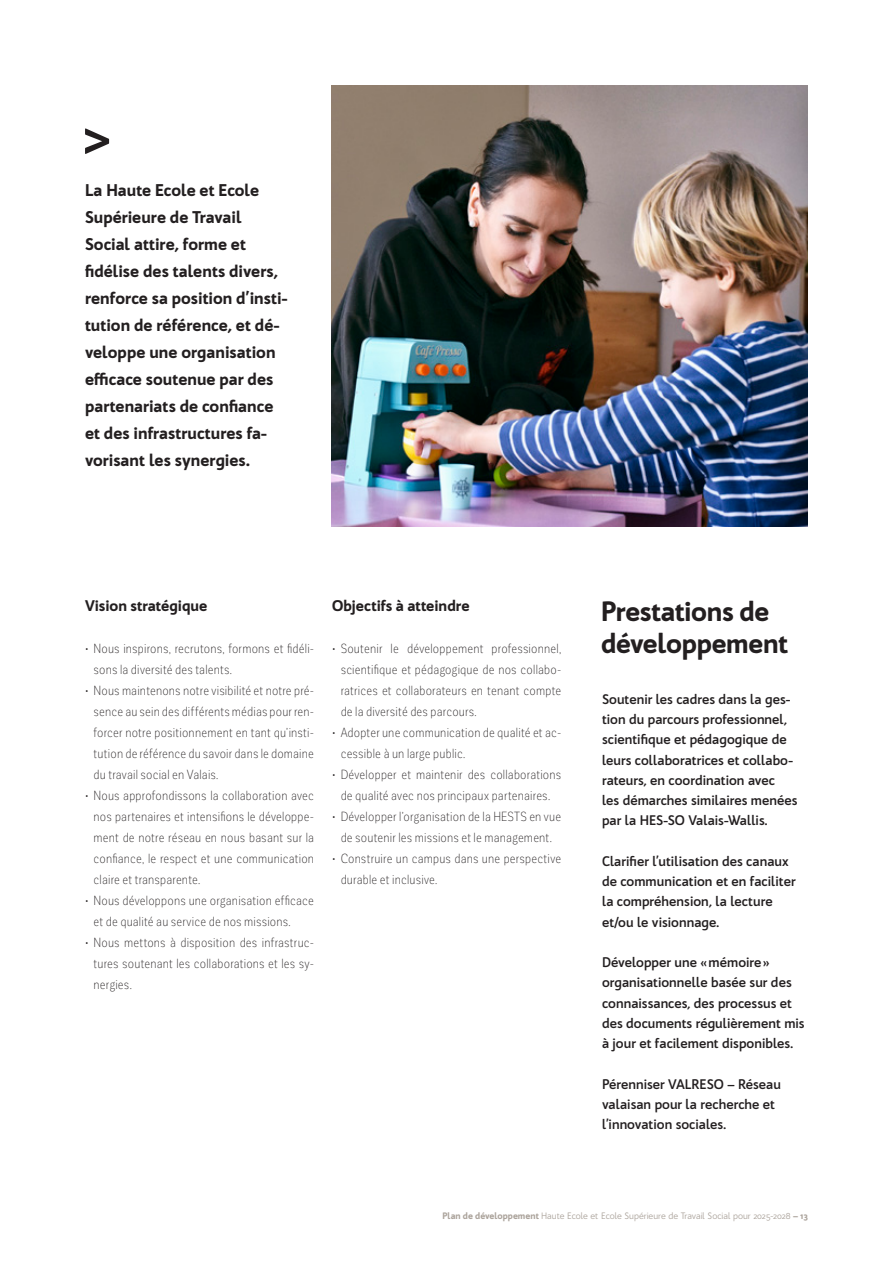
<style>
.page{position:relative;width:893px;height:1263px;background:#fff}
.page>*{position:absolute;margin:0;border:0;box-sizing:border-box;transform-origin:0 0}
.t1{font:900 27px/31.5px "Bw Quinta Pro";letter-spacing:-.015em;color:#231f20}
.t2{font:900 16.5px/27px "Bw Quinta Pro";color:#231f20}
.t3{font:900 15px "Bw Quinta Pro";color:#231f20}
.t4{font:700 13.5px/20.2px "Bw Quinta Pro";color:#231f20}
.t5{font:300 13.05px/21px "Corporative Sans Cnd";letter-spacing:.01em;color:#231f20}
.t6{font:9px "Bw Quinta Pro";color:#aba39b}
.s1{font-weight:900}
</style>
<div class="page">
<img style="left:332px;top:86px;width:476px;height:440px">
<svg style="left:85px;top:128px;width:24px;height:26px"></svg>
<p class="t2" style="left:85px;top:176px;width:204px">La Haute Ecole et Ecole<br>Supérieure de Travail<br>Social attire, forme et fidélise des talents divers, renforce sa position d’insti&shy;tution de référence, et dé&shy;veloppe une organisation efficace soutenue par des partenariats de confiance et des infrastructures fa&shy;vorisant les synergies.</p>
<p class="t3" style="left:85px;top:595px;width:124px">Vision stratégique</p>
<p class="t5" style="left:94px;top:638px;width:222px;text-indent:-9px">• Nous inspirons, recrutons, formons et fidéli&shy;sons la diversité des talents.</p>
<p class="t5" style="left:94px;top:680px;width:222px;text-align:justify;text-indent:-9px">• Nous maintenons notre visibilité et notre pré&shy;sence au sein des différents médias pour ren&shy;forcer notre positionnement en tant qu’insti&shy;tution de référence du savoir dans le domaine du travail social en Valais.</p>
<p class="t5" style="left:94px;top:785px;width:222px;text-align:justify;text-indent:-9px">• Nous approfondissons la collaboration avec nos partenaires et intensifions le développe&shy;ment de notre réseau en nous basant sur la confiance, le respect et une communication claire et transparente.</p>
<p class="t5" style="left:94px;top:890px;width:222px;text-indent:-9px">• Nous développons une organisation efficace et de qualité au service de nos missions.</p>
<p class="t5" style="left:94px;top:932px;width:222px;text-align:justify;text-indent:-9px">• Nous mettons à disposition des infrastruc&shy;tures soutenant les collaborations et les sy&shy;nergies.</p>
<p class="t3" style="left:332px;top:595px;width:139px">Objectifs à atteindre</p>
<p class="t5" style="left:341px;top:638px;width:222px;text-align:justify;text-indent:-9px">• Soutenir le développement professionnel, scientifique et pédagogique de nos collabo&shy;ratrices et collaborateurs en tenant compte de la diversité des parcours.</p>
<p class="t5" style="left:341px;top:722px;width:222px;text-indent:-9px">• Adopter une communication de qualité et ac&shy;cessible à un large public.</p>
<p class="t5" style="left:332px;top:764px;width:231px;text-align:center">• Développer et maintenir des collaborations de qualité avec nos principaux partenaires.</p>
<p class="t5" style="left:332px;top:806px;width:231px;text-align:center">• Développer l’organisation de la HESTS en vue de soutenir les missions et le management.</p>
<p class="t5" style="left:341px;top:848px;width:222px;text-indent:-9px">• Construire un campus dans une perspective durable et inclusive.</p>
<h1 class="t1" style="left:601px;top:596px;width:189px">Prestations de développement</h1>
<p class="t4" style="left:602px;top:689px;width:197px">Soutenir les cadres dans la ges&shy;tion du parcours professionnel, scientifique et pédagogique de leurs collaboratrices et collabo&shy;rateurs, en coordination avec<br>les démarches similaires menées par la HES-SO Valais-Wallis.</p>
<p class="t4" style="left:602px;top:851px;width:195px">Clarifier l’utilisation des canaux de communication et en faciliter la compréhension, la lecture et/ou le visionnage.</p>
<p class="t4" style="left:602px;top:952px;width:204px">Développer une «mémoire» organisationnelle basée sur des connaissances, des processus et des documents régulièrement mis à jour et facilement disponibles.</p>
<p class="t4" style="left:602px;top:1074px;width:180px">Pérenniser VALRESO – Réseau valaisan pour la recherche et l’innovation sociales.</p>
<p class="t6" style="left:442px;top:1210px;width:367px"><span class="s1">Plan de développement</span> Haute Ecole et Ecole Supérieure de Travail Social pour 2025-2028 <span class="s1">– 13</span></p>
</div>
